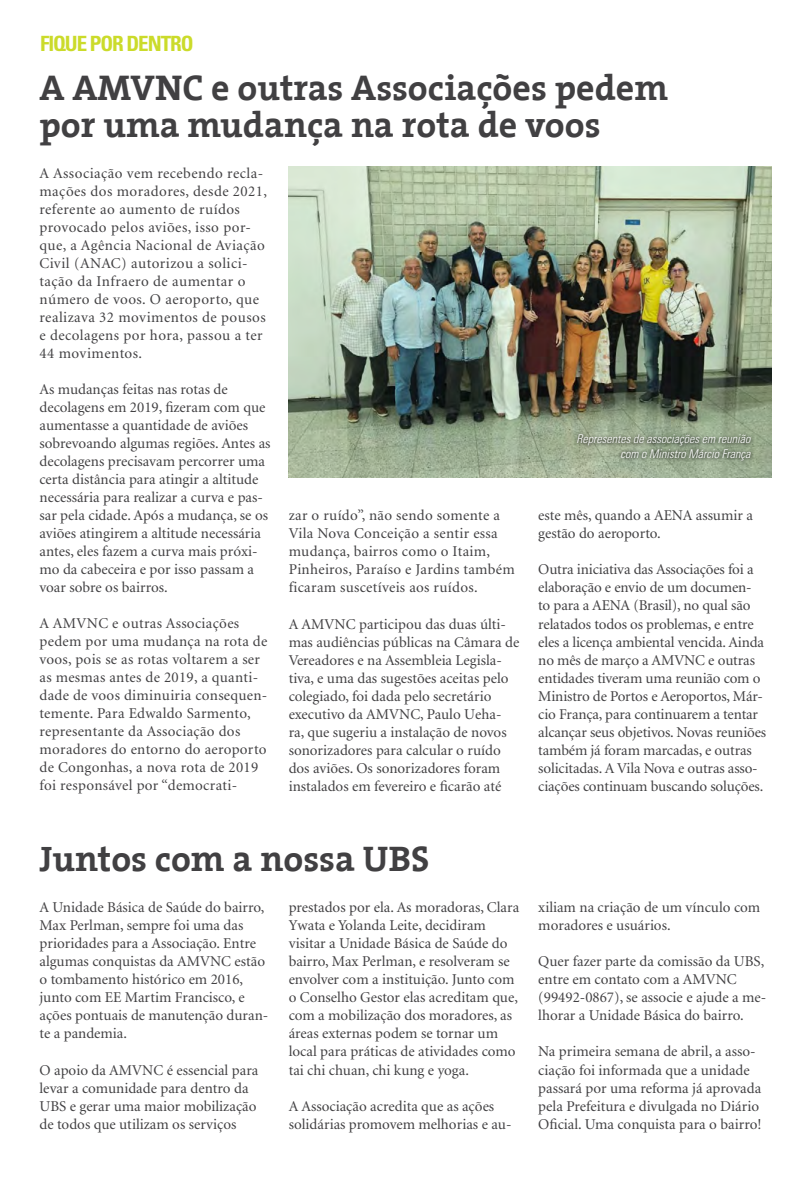
<style>
.page{position:relative;width:808px;height:1191px;background:#fff}
.page>*{position:absolute;margin:0;border:0;box-sizing:border-box;transform-origin:0 0}
.t1{font:700 36px/37.5px "The Serif";color:#414042}
.t2{font:700 condensed 21px "Univers";letter-spacing:-.05em;color:#cbdb2a}
.t3{font:15px/18px "Minion";color:#414042}
.t4{font:15px/18px "Minion";letter-spacing:.02em;color:#414042}
.t5{font:15px/18px "Minion";letter-spacing:.03em;color:#414042}
.t6{font:italic 300 condensed 12px/14.4px "Univers";color:#fff;text-align:right}
</style>
<div class="page">
<img style="left:289px;top:167px;width:483px;height:311px">
<div style="left:573px;top:431px;width:182px;height:33px;background:#000;opacity:.95"></div>
<h2 class="t2" style="left:40px;top:30px;width:155px">FIQUE POR DENTRO</h2>
<h1 class="t1" style="left:39px;top:68px;width:630px">A AMVNC e outras Associações pedem por uma mudança na rota de voos</h1>
<p class="t5" style="left:39px;top:165px;width:229px">A Associação vem recebendo recla&shy;mações dos moradores, desde 2021, referente ao aumento de ruídos provocado pelos aviões, isso por&shy;que, a Agência Nacional de Aviação<br>Civil (ANAC) autorizou a solici&shy;tação da Infraero de aumentar o número de voos. O aeroporto, que realizava 32 movimentos de pousos e decolagens por hora, passou a ter<br>44 movimentos.</p>
<p class="t3" style="left:39px;top:381px;width:233px">As mudanças feitas nas rotas de decolagens em 2019, fizeram com que aumentasse a quantidade de aviões sobrevoando algumas regiões. Antes as decolagens precisavam percorrer uma certa distância para atingir a altitude necessária para realizar a curva e pas&shy;sar pela cidade. Após a mudança, se os aviões atingirem a altitude necessária antes, eles fazem a curva mais próxi&shy;mo da cabeceira e por isso passam a voar sobre os bairros.</p>
<p class="t4" style="left:39px;top:615px;width:229px">A AMVNC e outras Associações pedem por uma mudança na rota de voos, pois se as rotas voltarem a ser as mesmas antes de 2019, a quanti&shy;dade de voos diminuiria consequen&shy;temente. Para Edwaldo Sarmento, representante da Associação dos moradores do entorno do aeroporto de Congonhas, a nova rota de 2019 foi responsável por “democrati-</p>
<p class="t6" style="left:576px;top:431px;width:175px">Representes de associações em reunião com o Ministro Márcio França</p>
<p class="t4" style="left:289px;top:507px;width:228px">zar o ruído”, não sendo somente a Vila Nova Conceição a sentir essa mudança, bairros como o Itaim, Pinheiros, Paraíso e Jardins também ficaram suscetíveis aos ruídos.</p>
<p class="t3" style="left:289px;top:615px;width:232px">A AMVNC participou das duas últi&shy;mas audiências públicas na Câmara de Vereadores e na Assembleia Legisla&shy;tiva, e uma das sugestões aceitas pelo colegiado, foi dada pelo secretário executivo da AMVNC, Paulo Ueha&shy;ra, que sugeriu a instalação de novos sonorizadores para calcular o ruído dos aviões. Os sonorizadores foram instalados em fevereiro e ficarão até</p>
<p class="t3" style="left:538px;top:507px;width:216px">este mês, quando a AENA assumir a gestão do aeroporto.</p>
<p class="t3" style="left:538px;top:561px;width:229px">Outra iniciativa das Associações foi a elaboração e envio de um documen&shy;to para a AENA (Brasil), no qual são relatados todos os problemas, e entre eles a licença ambiental vencida. Ainda no mês de março a AMVNC e outras entidades tiveram uma reunião com o Ministro de Portos e Aeroportos, Már&shy;cio França, para continuarem a tentar alcançar seus objetivos. Novas reuniões também já foram marcadas, e outras solicitadas. A Vila Nova e outras asso&shy;ciações continuam buscando soluções.</p>
<h1 class="t1" style="left:39px;top:839px;width:391px">Juntos com a nossa UBS</h1>
<p class="t3" style="left:39px;top:899px;width:230px">A Unidade Básica de Saúde do bairro,<br>Max Perlman, sempre foi uma das prioridades para a Associação. Entre algumas conquistas da AMVNC estão o tombamento histórico em 2016, junto com EE Martim Francisco, e ações pontuais de manutenção duran&shy;te a pandemia.</p>
<p class="t3" style="left:39px;top:1061px;width:220px">O apoio da AMVNC é essencial para levar a comunidade para dentro da<br>UBS e gerar uma maior mobilização de todos que utilizam os serviços</p>
<p class="t3" style="left:289px;top:899px;width:232px">prestados por ela. As moradoras, Clara Ywata e Yolanda Leite, decidiram visitar a Unidade Básica de Saúde do bairro, Max Perlman, e resolveram se envolver com a instituição. Junto com o Conselho Gestor elas acreditam que, com a mobilização dos moradores, as áreas externas podem se tornar um local para práticas de atividades como tai chi chuan, chi kung e yoga.</p>
<p class="t3" style="left:289px;top:1097px;width:224px">A Associação acredita que as ações solidárias promovem melhorias e au-</p>
<p class="t3" style="left:538px;top:899px;width:223px">xiliam na criação de um vínculo com moradores e usuários.</p>
<p class="t3" style="left:538px;top:953px;width:229px">Quer fazer parte da comissão da UBS, entre em contato com a AMVNC (99492-0867), se associe e ajude a me&shy;lhorar a Unidade Básica do bairro.</p>
<p class="t3" style="left:538px;top:1043px;width:225px">Na primeira semana de abril, a asso&shy;ciação foi informada que a unidade passará por uma reforma já aprovada pela Prefeitura e divulgada no Diário Oficial. Uma conquista para o bairro!</p>
</div>
